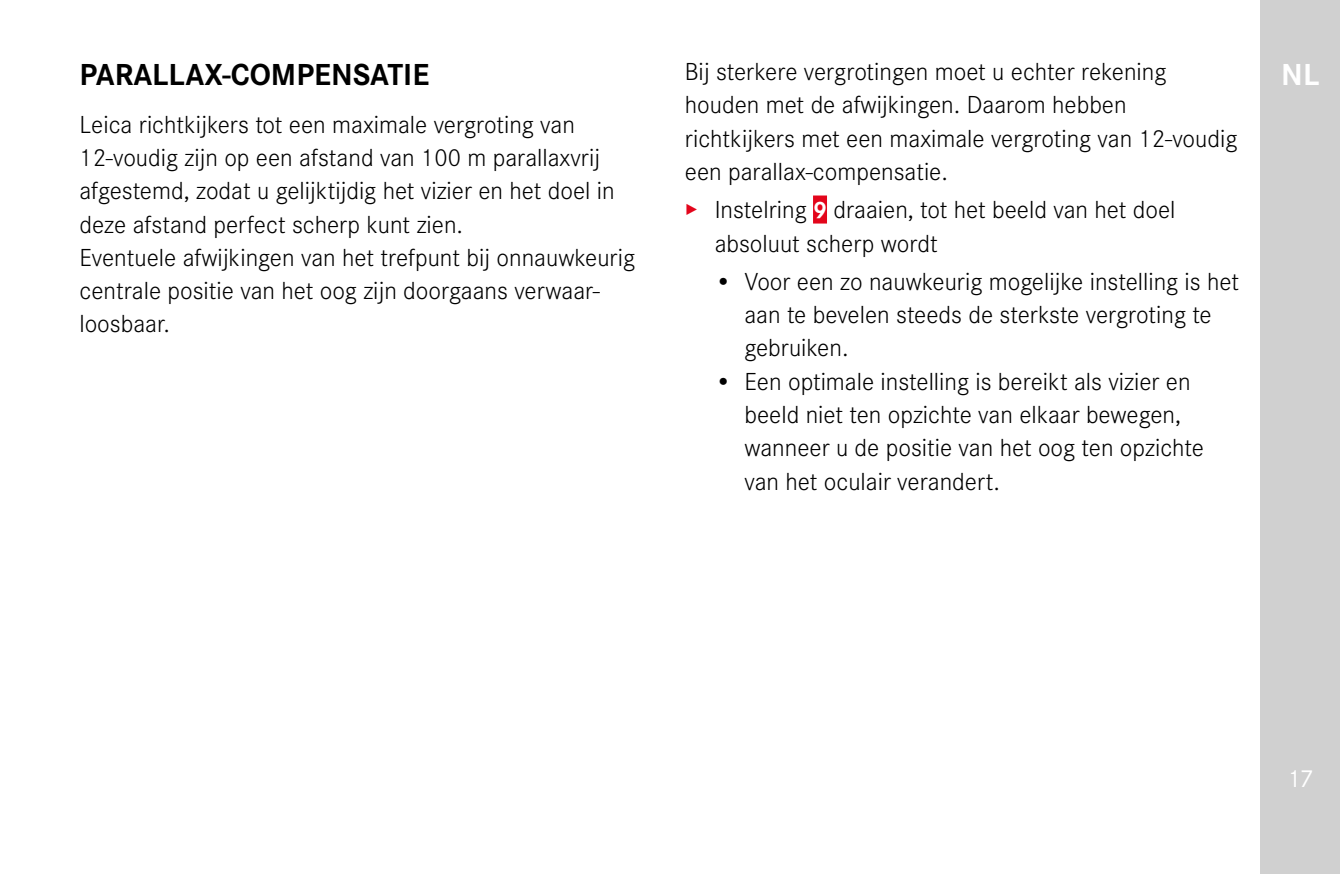
<style>
.page{position:relative;width:1340px;height:874px;background:#fff}
.page>*{position:absolute;margin:0;border:0;box-sizing:border-box;transform-origin:0 0}
.Heading____Heading_0{font:700 31.5px "Corporate S";color:#000}
.t1{font:700 31.5px "Corporate S";color:#fff}
.Text____Body_Text{font:300 25.55px/33.2px "Corporate S";color:#000}
.t2{font:25.55px "Corporate S";color:#fff}
.s1{color:#e3051b}
.s2{font-weight:700;font-size:24.5px;color:#fff}
</style>
<div class="page">
<div style="left:1260px;top:0;width:79px;height:873px;background:#d0d0d0"></div>
<div style="left:813px;top:195px;width:14px;height:28px;background:#e3051b"></div>
<p class="Heading____Heading_0" style="left:79px;top:49px;width:351px">PARALLAX-COMPENSATIE</p>
<p class="Text____Body_Text" style="left:79px;top:106px;width:537px">Leica richtkijkers tot een maximale vergroting van 12-voudig zijn op een afstand van 100 m parallaxvrij afgestemd, zodat u gelijktijdig het vizier en het doel in deze afstand perfect scherp kunt zien.</p>
<p class="Text____Body_Text" style="left:79px;top:239px;width:557px">Eventuele afwijkingen van het trefpunt bij onnauwkeurig centrale positie van het oog zijn doorgaans verwaar&shy;loosbaar.</p>
<p class="Text____Body_Text" style="left:685px;top:53px;width:554px">Bij sterkere vergrotingen moet u echter rekening houden met de afwijkingen. Daarom hebben richtkijkers met een maximale vergroting van 12-voudig een parallax-compensatie.</p>
<p class="Text____Body_Text" style="left:714px;top:191px;width:462px;text-indent:-30px"><span class="s1">▸</span> Instelring <span class="s2">9</span> draaien, tot het beeld van het doel absoluut scherp wordt</p>
<p class="Text____Body_Text" style="left:744px;top:263px;width:496px;text-indent:-30px">• Voor een zo nauwkeurig mogelijke instelling is het aan te bevelen steeds de sterkste vergroting te gebruiken.</p>
<p class="Text____Body_Text" style="left:744px;top:363px;width:461px;text-indent:-30px">• Een optimale instelling is bereikt als vizier en beeld niet ten opzichte van elkaar bewegen, wanneer u de positie van het oog ten opzichte van het oculair verandert.</p>
<p class="t1" style="left:1281px;top:49px;width:39px">NL</p>
<p class="t2" style="left:1286px;top:759px;width:29px">17</p>
</div>
